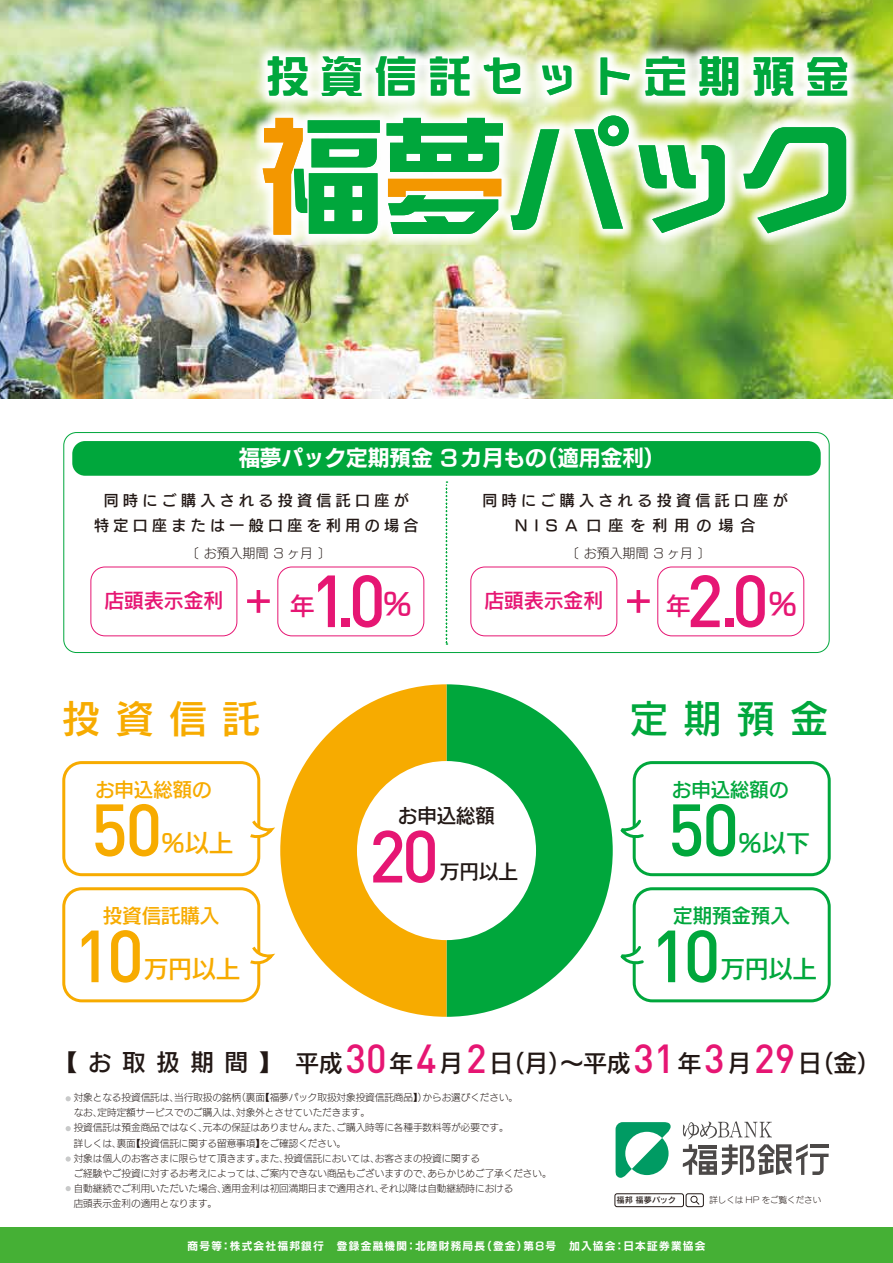
<style>
.page{position:relative;width:893px;height:1263px;background:#fff}
.page>*{position:absolute;margin:0;border:0;box-sizing:border-box;transform-origin:0 0}
.t1{font:500 72.6px "DINOT";color:#e61673;scale:.96 1}
.t2{font:500 72.6px "DINOT";color:#00a73c;scale:.96 1}
.t3{font:500 72.6px "DINOT";color:#f7ab00;scale:.96 1}
.t4{font:800 41.55px "Kafu Techno Std";letter-spacing:.3em;color:#00a73c}
.t5{font:37.65px "New Rodin Pro DB";color:#00a73c}
.t6{font:37.65px "New Rodin Pro DB";color:#f7ab00}
.t7{font:29.55px "New Rodin Pro DB";color:#e61673}
.t8{font:24.45px "New Rodin Pro DB";color:#e61673}
.t9{font:24px "New Rodin Pro DB";color:#00a73c}
.t10{font:24px "New Rodin Pro DB";color:#f7ab00}
.t11{font:23.55px "New Rodin Pro DB";color:#221815}
.t12{font:21.6px "New Rodin Pro B";color:#fff}
.t13{font:19.8px "New Rodin Pro DB";color:#e61673}
.t14{font:19.5px "New Rodin Pro DB";color:#221815}
.t15{font:19.35px "New Rodin Pro DB";color:#00a73c}
.t16{font:19.35px "New Rodin Pro DB";color:#f7ab00}
.t17{font:19.35px "New Rodin Pro DB";color:#221815}
.t18{font:14.85px/25.5px "New Rodin Pro DB";letter-spacing:.3em;color:#221815;text-align:center}
.t19{font:12.75px "New Rodin Pro L";letter-spacing:.02em;color:#221815}
.t20{font:10.65px "New Rodin Pro B";letter-spacing:.12em;color:#fff}
.t21{font:9.6px/15px "New Rodin Pro L";color:#221815}
.t22{font:8.55px "New Rodin Pro L";color:#221815}
.t23{font:8.1px "Rodin Pro DB";letter-spacing:.005em;color:#221815}
.s1{font-size:23.1px}
.s2{font-family:"DINOT";font-weight:500;font-size:40.05px;color:#e61673}
</style>
<div class="page">
<img style="left:0;top:0;width:893px;height:398px">
<div style="left:0;top:1227px;width:893px;height:36px;background:#45b035"></div>
<div style="left:615px;top:1193px;width:69px;height:14px;border:1px solid #221815;border-radius:2px"></div>
<div style="left:686px;top:1193px;width:18px;height:14px;border:1px solid #221815;border-radius:2px"></div>
<svg style="left:690px;top:1196px;width:9px;height:9px"></svg>
<svg style="left:66px;top:1096px;width:5px;height:5px"></svg>
<svg style="left:66px;top:1126px;width:5px;height:5px"></svg>
<svg style="left:66px;top:1156px;width:5px;height:5px"></svg>
<svg style="left:66px;top:1186px;width:5px;height:5px"></svg>
<div style="left:63px;top:432px;width:767px;height:221px;border:1px solid #00a73c;border-radius:13px"></div>
<div style="left:72px;top:441px;width:749px;height:35px;background:#00a73c;border-radius:13px"></div>
<svg style="left:446px;top:481px;width:1px;height:164px"></svg>
<img style="left:220px;top:33px;width:647px;height:212px">
<svg style="left:511px;top:116px;width:118px;height:114px;background:#94d488"></svg>
<svg style="left:638px;top:145px;width:87px;height:88px"></svg>
<svg style="left:743px;top:127px;width:103px;height:106px;background:#81cd7a"></svg>
<svg style="left:263px;top:118px;width:117px;height:117px"></svg>
<svg style="left:387px;top:118px;width:116px;height:116px"></svg>
<div style="left:633px;top:761px;width:198px;height:115px;border:3px solid #00a73c;border-radius:18px"></div>
<svg style="left:620px;top:817px;width:24px;height:23px"></svg>
<div style="left:633px;top:887px;width:198px;height:115px;border:3px solid #00a73c;border-radius:18px"></div>
<svg style="left:620px;top:943px;width:24px;height:23px"></svg>
<svg style="left:446px;top:684px;width:167px;height:333px;fill:#00a73c"></svg>
<svg style="left:280px;top:684px;width:166px;height:333px;fill:#f7ab00"></svg>
<div style="left:357px;top:761px;width:179px;height:179px;background:#fff;border-radius:50%"></div>
<div style="left:62px;top:761px;width:198px;height:115px;border:3px solid #f7ab00;border-radius:18px"></div>
<div style="left:62px;top:887px;width:198px;height:115px;border:3px solid #f7ab00;border-radius:18px"></div>
<svg style="left:250px;top:817px;width:24px;height:23px"></svg>
<svg style="left:250px;top:943px;width:24px;height:23px"></svg>
<svg style="left:616px;top:1122px;width:55px;height:56px"></svg>
<svg style="left:683px;top:1121px;width:146px;height:54px"></svg>
<div style="left:90px;top:567px;width:147px;height:69px;border:1px solid #e61673;border-radius:14px"></div>
<svg style="left:247px;top:590px;width:23px;height:23px"></svg>
<div style="left:277px;top:567px;width:147px;height:69px;border:1px solid #e61673;border-radius:14px"></div>
<div style="left:470px;top:567px;width:147px;height:69px;border:1px solid #e61673;border-radius:14px"></div>
<svg style="left:627px;top:590px;width:23px;height:23px"></svg>
<div style="left:657px;top:567px;width:147px;height:69px;border:1px solid #e61673;border-radius:14px"></div>
<h2 class="t4" style="left:267px;top:39px;width:583px">投資信託セット定期預金</h2>
<h3 class="t12" style="left:238px;top:439px;width:428px">福夢パック定期預金 3カ月もの（適用金利）</h3>
<h3 class="t18" style="left:483px;top:486px;width:307px">同時にご購入される投資信託口座が<br>NISA口座を利用の場合</h3>
<h3 class="t18" style="left:94px;top:486px;width:326px">同時にご購入される投資信託口座が<br>特定口座または一般口座を利用の場合</h3>
<h3 class="t19" style="left:186px;top:542px;width:146px">〔 お預入期間 3 ヶ月 〕</h3>
<h3 class="t13" style="left:104px;top:583px;width:120px">店頭表示金利</h3>
<h3 class="t8" style="left:290px;top:584px;width:26px">年</h3>
<h1 class="t1" style="left:310px;top:554px;width:80px">1.0</h1>
<h3 class="t7" style="left:383px;top:578px;width:31px">％</h3>
<h3 class="t19" style="left:566px;top:542px;width:146px">〔 お預入期間 3 ヶ月 〕</h3>
<h3 class="t13" style="left:484px;top:583px;width:120px">店頭表示金利</h3>
<h3 class="t8" style="left:666px;top:584px;width:26px">年</h3>
<h1 class="t1" style="left:686px;top:554px;width:88px">2.0</h1>
<h3 class="t7" style="left:768px;top:578px;width:31px">％</h3>
<h3 class="t6" style="left:62px;top:687px;width:199px">投資信託</h3>
<h3 class="t5" style="left:630px;top:687px;width:199px">定期預金</h3>
<h3 class="t16" style="left:95px;top:773px;width:118px">お申込総額の</h3>
<h3 class="t15" style="left:672px;top:773px;width:118px">お申込総額の</h3>
<h1 class="t3" style="left:91px;top:783px;width:76px">50</h1>
<h3 class="t10" style="left:161px;top:822px;width:74px">％以上</h3>
<h3 class="t17" style="left:398px;top:799px;width:99px">お申込総額</h3>
<h1 class="t1" style="left:369px;top:810px;width:75px">20</h1>
<h3 class="t14" style="left:440px;top:854px;width:80px">万円以上</h3>
<h1 class="t2" style="left:668px;top:783px;width:76px">50</h1>
<h3 class="t9" style="left:738px;top:822px;width:74px">％以下</h3>
<h3 class="t16" style="left:103px;top:899px;width:118px">投資信託購入</h3>
<h3 class="t15" style="left:673px;top:899px;width:118px">定期預金預入</h3>
<h1 class="t3" style="left:74px;top:909px;width:75px">10</h1>
<h3 class="t10" style="left:144px;top:948px;width:98px">万円以上</h3>
<h1 class="t2" style="left:650px;top:909px;width:75px">10</h1>
<h3 class="t9" style="left:721px;top:948px;width:98px">万円以上</h3>
<h3 class="t11" style="left:54px;top:1043px;width:828px"><span class="s1">【お取扱期間】</span>平成<span class="s2">30</span>年<span class="s2">4</span>月<span class="s2">2</span>日（月）～平成<span class="s2">31</span>年<span class="s2">3</span>月<span class="s2">29</span>日（金）</h3>
<p class="t21" style="left:74px;top:1089px;width:479px">対象となる投資信託は、当行取扱の銘柄（裏面【福夢パック取扱対象投資信託商品】）からお選びください。<br>なお、定時定額サービスでのご購入は、対象外とさせていただきます。<br>投資信託は預金商品ではなく、元本の保証はありません。また、ご購入時等に各種手数料等が必要です。<br>詳しくは、裏面【投資信託に関する留意事項】をご確認ください。<br>対象は個人のお客さまに限らせて頂きます。また、投資信託においては、お客さまの投資に関する<br>ご経験やご投資に対するお考えによっては、ご案内できない商品もございますので、あらかじめご了承ください。自動継続でご利用いただいた場合、適用金利は初回満期日まで適用され、それ以降は自動継続時における<br>店頭表示金利の適用となります。</p>
<p class="t23" style="left:616px;top:1195px;width:61px">福邦 福夢パック</p>
<p class="t22" style="left:709px;top:1193px;width:113px">詳しくは HP をご覧ください</p>
<p class="t20" style="left:188px;top:1237px;width:519px">商号等：株式会社福邦銀行　登録金融機関：北陸財務局長（登金）第8号　加入協会：日本証券業協会</p>
</div>
